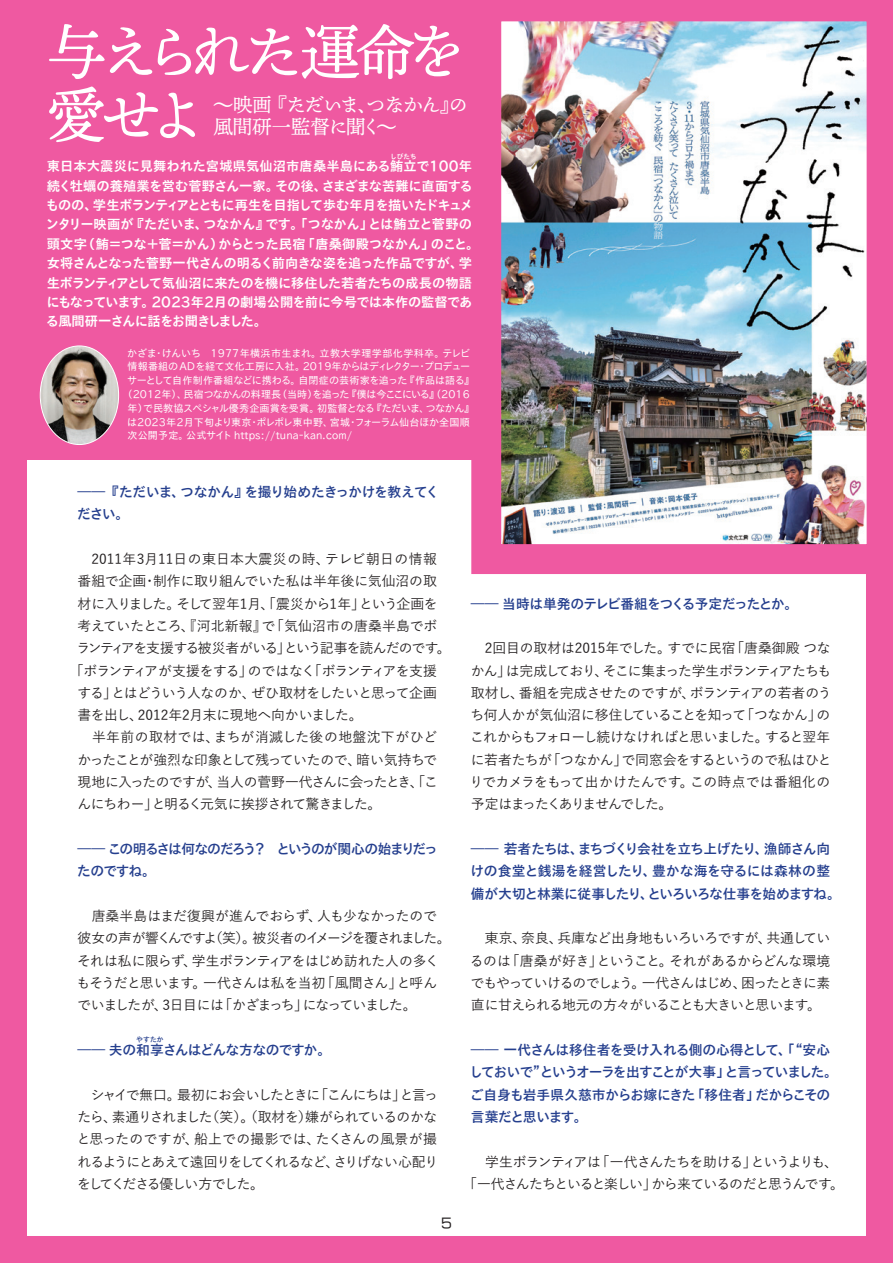
<style>
.page{position:relative;width:893px;height:1263px;background:#fff}
.page>*{position:absolute;margin:0;border:0;box-sizing:border-box;transform-origin:0 0}
.t1{font:60.9px/63px "Ten Mincho";letter-spacing:-.135em;color:#fff}
.t2{font:19.65px/22.6px "Ten Mincho";letter-spacing:-.045em;color:#fff}
.t3{font:500 13.8px/22.4px "Yu Go Pr 6 N";letter-spacing:-.045em;color:#231f20;text-align:justify}
.t4{font:13.8px/22.4px "TB Go Std DB";letter-spacing:-.06em;color:#253f8e}
.t5{font:13.8px/22.4px "TB Go Std DB";letter-spacing:-.04em;color:#253f8e}
.t6{font:500 13.8px/22.4px "Yu Go Pr 6 N";letter-spacing:-.075em;color:#231f20;text-align:center}
.t7{font:500 13.8px "Yu Go Pr 6 N";letter-spacing:-.07em;color:#231f20}
.t8{font:13.8px/22.4px "TB Go Std DB";letter-spacing:-.095em;color:#253f8e}
.t9{font:500 13.8px "Yu Go Pr 6 N";letter-spacing:.03em;color:#231f20}
.t10{font:500 13.8px "Yu Go Pr 6 N";letter-spacing:.01em;color:#231f20}
.t11{font:500 13.8px "Yu Go Pr 6 N";letter-spacing:-.005em;color:#231f20}
.t12{font:500 13.8px "Yu Go Pr 6 N";letter-spacing:.025em;color:#231f20}
.t13{font:500 13.8px "Yu Go Pr 6 N";letter-spacing:-.015em;color:#231f20}
.t14{font:13.5px "VDL Logo G Regular";color:#231f20}
.t15{font:13.35px/19.4px "TB Go Std B";letter-spacing:-.025em;color:#fff}
.t16{font:13.35px "TB Go Std B";letter-spacing:.005em;color:#fff}
.t17{font:10.05px "TB Go Std R";color:#fff}
.t18{font:10.05px "TB Go Std R";letter-spacing:-.025em;color:#fff}
.t19{font:10.05px "TB Go Std R";letter-spacing:-.03em;color:#fff}
.t20{font:10.05px "TB Go Std R";letter-spacing:-.045em;color:#fff}
.t21{font:10.05px "TB Go Std R";letter-spacing:.035em;color:#fff}
.t22{font:6.9px "TB Go Std DB";color:#253f8e}
.t23{font:6.6px "TB Go Std B";color:#fff}
</style>
<div class="page">
<div style="left:0;top:0;width:893px;height:459px;background:#ef59a1"></div>
<div style="left:0;top:0;width:893px;height:1263px;border:27px solid #ef59a1"></div>
<hr style="left:0;top:1262px;width:893px;height:1px;background:#ef59a1">
<hr style="left:0;top:0;width:893px;height:4px;background:#ef59a1">
<hr style="left:889px;top:0;width:4px;height:1263px;background:#ef59a1">
<img style="left:471px;top:4px;width:418px;height:570px">
<img style="left:40px;top:347px;width:79px;height:97px">
<h1 class="t1" style="left:46px;top:22px;width:422px">与えられた運命を愛せよ</h1>
<h2 class="t2" style="left:213px;top:93px;width:256px">～映画『ただいま、つなかん』の風間研一監督に聞く～</h2>
<p class="t16" style="left:47px;top:155px;width:427px">東日本大震災に見舞われた宮城県気仙沼市唐桑半島にある鮪立で100年</p>
<p class="t23" style="left:390px;top:151px;width:28px">しびたち</p>
<p class="t15" style="left:46px;top:176px;width:435px">続く牡蠣の養殖業を営む菅野さん一家。その後、さまざまな苦難に直面するものの、学生ボランティアとともに再生を目指して歩む年月を描いたドキュメンタリー映画が『ただいま、つなかん』です。「つなかん」とは鮪立と菅野の頭文字（鮪＝つな＋菅＝かん）からとった民宿「唐桑御殿つなかん」のこと。女将さんとなった菅野一代さんの明るく前向きな姿を追った作品ですが、学生ボランティアとして気仙沼に来たのを機に移住した若者たちの成長の物語にもなっています。2023年2月の劇場公開を前に今号では本作の監督である風間研一さんに話をお聞きしました。</p>
<p class="t21" style="left:127px;top:344px;width:344px">かざま・けんいち　1977年横浜市生まれ。立教大学理学部化学科卒。テレビ</p>
<p class="t19" style="left:128px;top:358px;width:344px">情報番組のADを経て文化工房に入社。2019年からはディレクター・プロデュー</p>
<p class="t17" style="left:127px;top:372px;width:349px">サーとして自作制作番組などに携わる。自閉症の芸術家を追った『作品は語る』</p>
<p class="t18" style="left:123px;top:386px;width:349px">（2012年）、民宿つなかんの料理長（当時）を追った『僕は今ここにいる』（2016</p>
<p class="t20" style="left:128px;top:399px;width:348px">年）で民教協スペシャル優秀企画賞を受賞。初監督となる『ただいま、つなかん』</p>
<p class="t17" style="left:127px;top:413px;width:344px">は2023年2月下旬より東京・ポレポレ東中野、宮城・フォーラム仙台ほか全国順</p>
<p class="t17" style="left:128px;top:427px;width:226px">次公開予定。公式サイト https://tuna-kan.com/</p>
<p class="t4" style="left:77px;top:480px;width:363px">—— 『ただいま、つなかん』を撮り始めたきっかけを教えてください。</p>
<p class="t9" style="left:78px;top:546px;width:361px">　2011年3月11日の東日本大震災の時、テレビ朝日の情報</p>
<p class="t11" style="left:78px;top:568px;width:361px">番組で企画・制作に取り組んでいた私は半年後に気仙沼の取</p>
<p class="t3" style="left:78px;top:591px;width:361px">材に入りました。そして翌年1月、「震災から1年」という企画を</p>
<p class="t10" style="left:78px;top:613px;width:361px">考えていたところ、『河北新報』で「気仙沼市の唐桑半島でボ</p>
<p class="t7" style="left:77px;top:635px;width:376px">ランティアを支援する被災者がいる」という記事を読んだのです。</p>
<p class="t3" style="left:70px;top:657px;width:369px">「ボランティアが支援をする」のではなく「ボランティアを支援</p>
<p class="t3" style="left:78px;top:680px;width:361px">する」とはどういう人なのか、ぜひ取材をしたいと思って企画</p>
<p class="t13" style="left:78px;top:702px;width:287px">書を出し、2012年2月末に現地へ向かいました。</p>
<p class="t12" style="left:78px;top:725px;width:361px">　半年前の取材では、まちが消滅した後の地盤沈下がひど</p>
<p class="t3" style="left:77px;top:747px;width:361px">かったことが強烈な印象として残っていたので、暗い気持ちで</p>
<p class="t3" style="left:78px;top:769px;width:362px">現地に入ったのですが、当人の菅野一代さんに会ったとき、「こ</p>
<p class="t7" style="left:77px;top:792px;width:306px">んにちわー」と明るく元気に挨拶されて驚きました。</p>
<p class="t8" style="left:77px;top:838px;width:362px">—— この明るさは何なのだろう？　というのが関心の始まりだったのですね。</p>
<p class="t3" style="left:77px;top:903px;width:376px;text-align:left">　唐桑半島はまだ復興が進んでおらず、人も少なかったので彼女の声が響くんですよ（笑）。被災者のイメージを覆されました。それは私に限らず、学生ボランティアをはじめ訪れた人の多くもそうだと思います。一代さんは私を当初「風間さん」と呼んでいましたが、3日目には「かざまっち」になっていました。</p>
<p class="t4" style="left:78px;top:1038px;width:255px">—— 夫の和享さんはどんな方なのですか。</p>
<p class="t22" style="left:136px;top:1033px;width:29px">やすたか</p>
<p class="t3" style="left:77px;top:1082px;width:363px">　シャイで無口。最初にお会いしたときに「こんにちは」と言ったら、素通りされました（笑）。（取材を）嫌がられているのかなと思ったのですが、船上での撮影では、たくさんの風景が撮れるようにとあえて遠回りをしてくれるなど、さりげない心配りをしてくださる優しい方でした。</p>
<p class="t14" style="left:441px;top:1214px;width:12px">5</p>
<p class="t4" style="left:471px;top:592px;width:329px">—— 当時は単発のテレビ番組をつくる予定だったとか。</p>
<p class="t3" style="left:470px;top:635px;width:364px">　2回目の取材は2015年でした。すでに民宿「唐桑御殿 つなかん」は完成しており、そこに集まった学生ボランティアたちも取材し、番組を完成させたのですが、ボランティアの若者のうち何人かが気仙沼に移住していることを知って「つなかん」のこれからもフォローし続けなければと思いました。すると翌年に若者たちが「つなかん」で同窓会をするというので私はひとりでカメラをもって出かけたんです。この時点では番組化の予定はまったくありませんでした。</p>
<p class="t5" style="left:470px;top:838px;width:372px">—— 若者たちは、まちづくり会社を立ち上げたり、漁師さん向けの食堂と銭湯を経営したり、豊かな海を守るには森林の整備が大切と林業に従事したり、といろいろな仕事を始めますね。</p>
<p class="t3" style="left:470px;top:925px;width:362px">　東京、奈良、兵庫など出身地もいろいろですが、共通しているのは「唐桑が好き」ということ。それがあるからどんな環境でもやっていけるのでしょう。一代さんはじめ、困ったときに素直に甘えられる地元の方々がいることも大きいと思います。</p>
<p class="t4" style="left:469px;top:1038px;width:370px">—— 一代さんは移住者を受け入れる側の心得として、「“安心しておいで”というオーラを出すことが大事」と言っていました。ご自身も岩手県久慈市からお嫁にきた「移住者」だからこその言葉だと思います。</p>
<p class="t6" style="left:463px;top:1149px;width:382px">　学生ボランティアは「一代さんたちを助ける」というよりも、「一代さんたちといると楽しい」から来ているのだと思うんです。</p>
</div>
